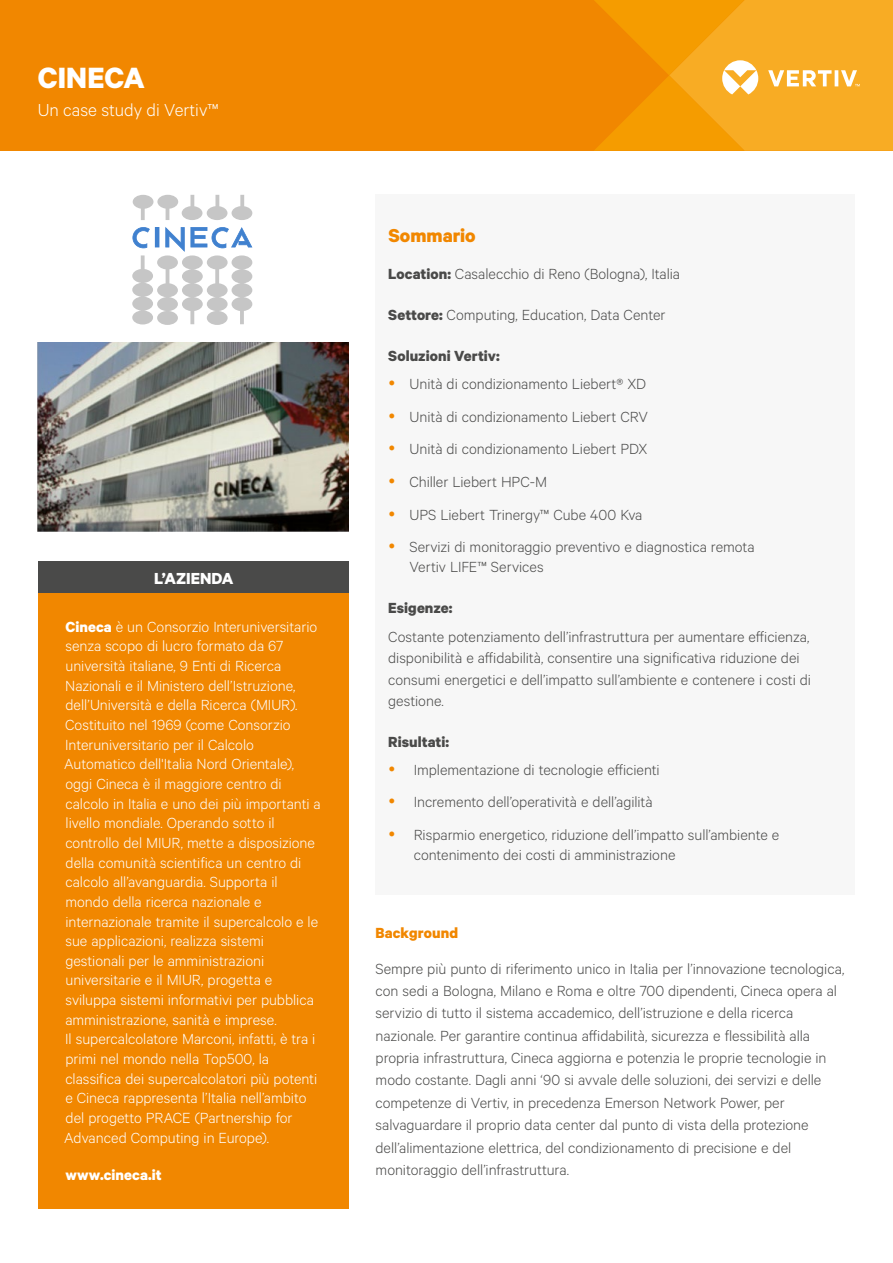
<style>
.page{position:relative;width:893px;height:1263px;background:#fff}
.page>*{position:absolute;margin:0;border:0;box-sizing:border-box;transform-origin:0 0}
.t1{font:700 33px "Calibre";color:#fff}
.t2{font:700 21px "Calibre";color:#f18700}
.t3{font:300 19.5px "Calibre";color:#fff}
.t4{font:700 18px "Calibre";color:#fff}
.t5{font:300 16.5px/22.4px "Calibre";letter-spacing:-.005em;color:#4a4a49}
.t6{font:300 16.5px/19.6px "Calibre";letter-spacing:-.005em;color:#fff}
.t7{font:700 16.5px "Calibre";color:#4a4a49}
.t8{font:700 16.5px "Calibre";letter-spacing:.005em;color:#fff}
.t9{font:700 16.5px "Calibre";letter-spacing:.005em;color:#f18700}
.s1{font-weight:700}
</style>
<div class="page">
<div style="left:0;top:0;width:572px;height:151px;background:#f18700"></div>
<svg style="left:572px;top:0;width:321px;height:151px;background:#f6a31b"></svg>
<div style="left:38px;top:562px;width:311px;height:32px;background:#4a4a49"></div>
<div style="left:38px;top:594px;width:311px;height:615px;background:#f18700"></div>
<div style="left:376px;top:194px;width:479px;height:701px;background:#f7f7f7"></div>
<svg style="left:132px;top:227px;width:120px;height:98px"></svg>
<svg style="left:133px;top:195px;width:119px;height:25px"></svg>
<img style="left:38px;top:342px;width:311px;height:189px">
<h1 class="t1" style="left:38px;top:58px;width:108px">CINECA</h1>
<p class="t3" style="left:38px;top:98px;width:182px">Un case study di Vertiv™</p>
<p class="t4" style="left:154px;top:567px;width:81px">L’AZIENDA</p>
<p class="t6" style="left:64px;top:616px;width:258px"><span class="s1">Cineca</span> è un Consorzio Interuniversitario senza scopo di lucro formato da 67 università italiane, 9 Enti di Ricerca Nazionali e il Ministero dell’Istruzione, dell’Università e della Ricerca (MIUR).<br>Costituito nel 1969 (come Consorzio Interuniversitario per il Calcolo Automatico dell'Italia Nord Orientale), oggi Cineca è il maggiore centro di calcolo in Italia e uno dei più importanti a livello mondiale. Operando sotto il controllo del MIUR, mette a disposizione della comunità scientifica un centro di calcolo all’avanguardia. Supporta il mondo della ricerca nazionale e internazionale tramite il supercalcolo e le sue applicazioni, realizza sistemi gestionali per le amministrazioni universitarie e il MIUR, progetta e sviluppa sistemi informativi per pubblica amministrazione, sanità e imprese.<br>Il supercalcolatore Marconi, infatti, è tra i primi nel mondo nella Top500, la classifica dei supercalcolatori più potenti e Cineca rappresenta l’Italia nell’ambito del progetto PRACE (Partnership for Advanced Computing in Europe).</p>
<p class="t8" style="left:65px;top:1164px;width:98px">www.cineca.it</p>
<p class="t2" style="left:388px;top:223px;width:89px">Sommario</p>
<p class="t5" style="left:388px;top:262px;width:293px"><span class="s1">Location:</span> Casalecchio di Reno (Bologna), Italia</p>
<p class="t5" style="left:388px;top:303px;width:279px"><span class="s1">Settore:</span> Computing, Education, Data Center</p>
<p class="t7" style="left:388px;top:346px;width:113px">Soluzioni Vertiv:</p>
<p class="t5" style="left:409px;top:367px;width:347px;line-height:32.5px">Unità di condizionamento Liebert® XD<br>Unità di condizionamento Liebert CRV<br>Unità di condizionamento Liebert PDX<br>Chiller Liebert HPC-M<br>UPS Liebert Trinergy™ Cube 400 Kva<br>Servizi di monitoraggio preventivo e diagnostica remota</p>
<p class="t5" style="left:409px;top:555px;width:136px">Vertiv LIFE™ Services</p>
<p class="t7" style="left:388px;top:598px;width:66px">Esigenze:</p>
<p class="t5" style="left:388px;top:626px;width:424px;line-height:21px">Costante potenziamento dell’infrastruttura per aumentare efficienza, disponibilità e affidabilità, consentire una significativa riduzione dei consumi energetici e dell’impatto sull’ambiente e contenere i costi di gestione.</p>
<p class="t7" style="left:388px;top:731px;width:63px">Risultati:</p>
<p class="t5" style="left:414px;top:753px;width:367px;line-height:32.5px">Implementazione di tecnologie efficienti<br>Incremento dell’operatività e dell’agilità<br>Risparmio energetico, riduzione dell’impatto sull’ambiente e</p>
<p class="t5" style="left:414px;top:843px;width:263px">contenimento dei costi di amministrazione</p>
<p class="t9" style="left:376px;top:923px;width:84px">Background</p>
<p class="t5" style="left:376px;top:956px;width:470px">Sempre più punto di riferimento unico in Italia per l’innovazione tecnologica, con sedi a Bologna, Milano e Roma e oltre 700 dipendenti, Cineca opera al servizio di tutto il sistema accademico, dell’istruzione e della ricerca nazionale. Per garantire continua affidabilità, sicurezza e flessibilità alla propria infrastruttura, Cineca aggiorna e potenzia le proprie tecnologie in modo costante. Dagli anni ‘90 si avvale delle soluzioni, dei servizi e delle competenze di Vertiv, in precedenza Emerson Network Power, per salvaguardare il proprio data center dal punto di vista della protezione dell’alimentazione elettrica, del condizionamento di precisione e del monitoraggio dell’infrastruttura.</p>
</div>
